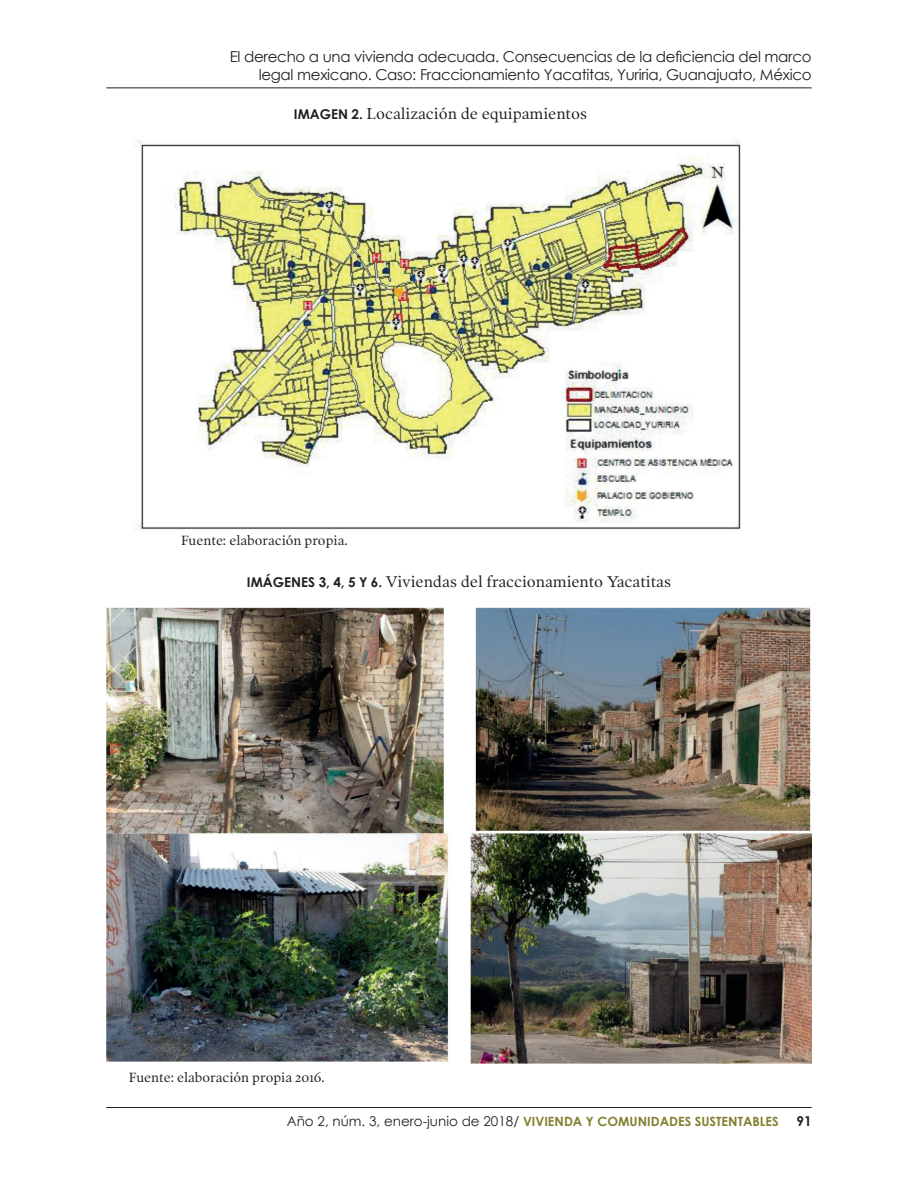
<style>
.page{position:relative;width:918px;height:1188px;background:#fff}
.page>*{position:absolute;margin:0;border:0;box-sizing:border-box;transform-origin:0 0}
.t1{font:15.75px "Poynter OS Text One";color:#231f20}
.t2{font:15px/18px "Century Gothic";letter-spacing:-.02em;color:#231f20;text-align:right}
.t3{font:13.5px "Poynter OS Text One";color:#231f20}
.t4{font:700 13.5px "Century Gothic";color:#231f20}
.t5{font:700 12.75px "Century Gothic";color:#82802f}
.s1{font-family:"Century Gothic";font-weight:700;font-size:13.5px}
.s2{font-weight:400;font-size:13.5px;color:#231f20}
</style>
<div class="page">
<hr style="left:106px;top:1107px;width:706px;height:1px;background:#231f20">
<hr style="left:106px;top:88px;width:706px;height:1px;background:#231f20">
<img style="left:135px;top:140px;width:606px;height:390px">
<img style="left:106px;top:608px;width:706px;height:456px">
<p class="t2" style="left:230px;top:48px;width:583px">El derecho a una vivienda adecuada. Consecuencias de la deficiencia del marco legal mexicano. Caso: Fraccionamiento Yacatitas, Yuriria, Guanajuato, México</p>
<p class="t1" style="left:294px;top:104px;width:295px"><span class="s1">IMAGEN 2.</span> Localización de equipamientos</p>
<p class="t3" style="left:181px;top:533px;width:168px">Fuente: elaboración propia.</p>
<p class="t1" style="left:247px;top:572px;width:426px"><span class="s1">IMÁGENES 3, 4, 5 Y 6.</span> Viviendas del fraccionamiento Yacatitas</p>
<p class="t3" style="left:129px;top:1069px;width:197px">Fuente: elaboración propia 2016.</p>
<p class="t5" style="left:287px;top:1112px;width:493px"><span class="s2">Año 2, núm. 3, enero-junio de 2018/</span> VIVIENDA Y COMUNIDADES SUSTENTABLES</p>
<p class="t4" style="left:797px;top:1111px;width:17px">91</p>
</div>
